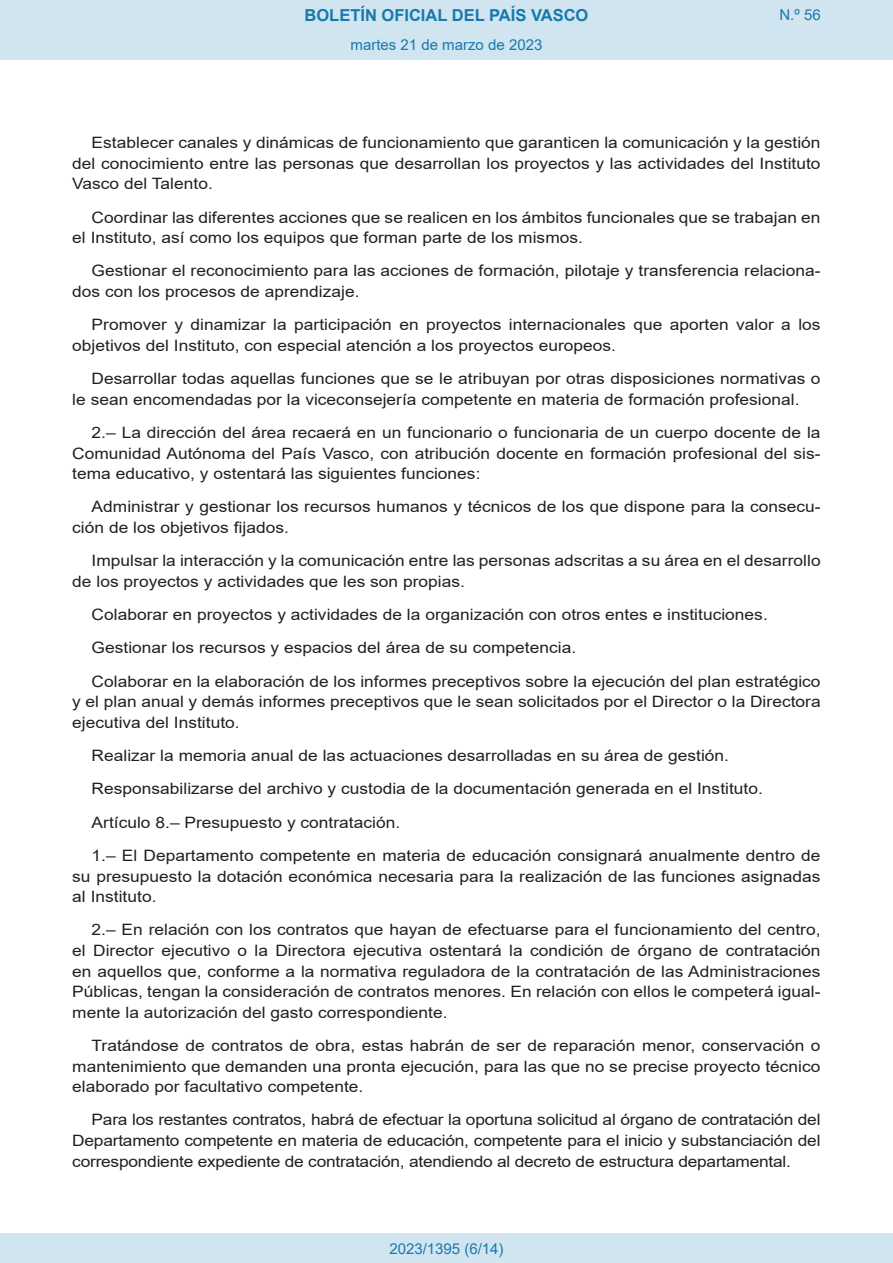
<style>
.page{position:relative;width:893px;height:1263px;background:#fff}
.page>*{position:absolute;margin:0;border:0;box-sizing:border-box;transform-origin:0 0}
.t1{font:700 16.5px "Arial";color:#1879ad}
.BOPVDetalle{font:15.6px/20.5px "Arial";color:#231f20;text-align:justify;scale:1.11 1}
.Paginacion_Centro{font:15px "Arial";color:#1879ad}
</style>
<div class="page">
<div style="left:0;top:0;width:893px;height:60px;background:#d0e5f0"></div>
<div style="left:0;top:1233px;width:893px;height:30px;background:#d0e5f0"></div>
<p class="t1" style="left:305px;top:3px;width:285px">BOLETÍN OFICIAL DEL PAÍS VASCO</p>
<p class="Paginacion_Centro" style="left:351px;top:35px;width:193px">martes 21 de marzo de 2023</p>
<p class="Paginacion_Centro" style="left:779px;top:5px;width:43px">N.º 56</p>
<p class="BOPVDetalle" style="left:72px;top:132px;width:676px;text-indent:19px">Establecer canales y dinámicas de funcionamiento que garanticen la comunicación y la gestión del conocimiento entre las personas que desarrollan los proyectos y las actividades del Instituto Vasco del Talento.</p>
<p class="BOPVDetalle" style="left:72px;top:207px;width:676px;text-indent:19px">Coordinar las diferentes acciones que se realicen en los ámbitos funcionales que se trabajan en el Instituto, así como los equipos que forman parte de los mismos.</p>
<p class="BOPVDetalle" style="left:72px;top:260px;width:676px;text-indent:19px">Gestionar el reconocimiento para las acciones de formación, pilotaje y transferencia relaciona&shy;dos con los procesos de aprendizaje.</p>
<p class="BOPVDetalle" style="left:72px;top:314px;width:676px;text-indent:19px">Promover y dinamizar la participación en proyectos internacionales que aporten valor a los objetivos del Instituto, con especial atención a los proyectos europeos.</p>
<p class="BOPVDetalle" style="left:72px;top:368px;width:676px;text-indent:19px">Desarrollar todas aquellas funciones que se le atribuyan por otras disposiciones normativas o le sean encomendadas por la viceconsejería competente en materia de formación profesional.</p>
<p class="BOPVDetalle" style="left:72px;top:422px;width:676px;text-indent:19px">2.– La dirección del área recaerá en un funcionario o funcionaria de un cuerpo docente de la Comunidad Autónoma del País Vasco, con atribución docente en formación profesional del sis&shy;tema educativo, y ostentará las siguientes funciones:</p>
<p class="BOPVDetalle" style="left:72px;top:496px;width:676px;text-indent:19px">Administrar y gestionar los recursos humanos y técnicos de los que dispone para la consecu&shy;ción de los objetivos fijados.</p>
<p class="BOPVDetalle" style="left:72px;top:550px;width:676px;text-indent:19px">Impulsar la interacción y la comunicación entre las personas adscritas a su área en el desarrollo de los proyectos y actividades que les son propias.</p>
<p class="BOPVDetalle" style="left:92px;top:604px;width:611px">Colaborar en proyectos y actividades de la organización con otros entes e instituciones.</p>
<p class="BOPVDetalle" style="left:92px;top:637px;width:438px">Gestionar los recursos y espacios del área de su competencia.</p>
<p class="BOPVDetalle" style="left:72px;top:671px;width:676px;text-indent:19px">Colaborar en la elaboración de los informes preceptivos sobre la ejecución del plan estratégico y el plan anual y demás informes preceptivos que le sean solicitados por el Director o la Directora ejecutiva del Instituto.</p>
<p class="BOPVDetalle" style="left:92px;top:745px;width:576px">Realizar la memoria anual de las actuaciones desarrolladas en su área de gestión.</p>
<p class="BOPVDetalle" style="left:92px;top:778px;width:606px">Responsabilizarse del archivo y custodia de la documentación generada en el Instituto.</p>
<p class="BOPVDetalle" style="left:92px;top:812px;width:279px">Artículo 8.– Presupuesto y contratación.</p>
<p class="BOPVDetalle" style="left:72px;top:845px;width:676px;text-indent:19px">1.– El Departamento competente en materia de educación consignará anualmente dentro de su presupuesto la dotación económica necesaria para la realización de las funciones asignadas al Instituto.</p>
<p class="BOPVDetalle" style="left:72px;top:920px;width:676px;text-indent:19px">2.– En relación con los contratos que hayan de efectuarse para el funcionamiento del centro, el Director ejecutivo o la Directora ejecutiva ostentará la condición de órgano de contratación en aquellos que, conforme a la normativa reguladora de la contratación de las Administraciones Públicas, tengan la consideración de contratos menores. En relación con ellos le competerá igual&shy;mente la autorización del gasto correspondiente.</p>
<p class="BOPVDetalle" style="left:72px;top:1035px;width:676px;text-indent:19px">Tratándose de contratos de obra, estas habrán de ser de reparación menor, conservación o mantenimiento que demanden una pronta ejecución, para las que no se precise proyecto técnico elaborado por facultativo competente.</p>
<p class="BOPVDetalle" style="left:72px;top:1109px;width:676px;text-indent:19px">Para los restantes contratos, habrá de efectuar la oportuna solicitud al órgano de contratación del Departamento competente en materia de educación, competente para el inicio y substanciación del correspondiente expediente de contratación, atendiendo al decreto de estructura departamental.</p>
<p class="Paginacion_Centro" style="left:389px;top:1238px;width:116px">2023/1395 (6/14)</p>
</div>
